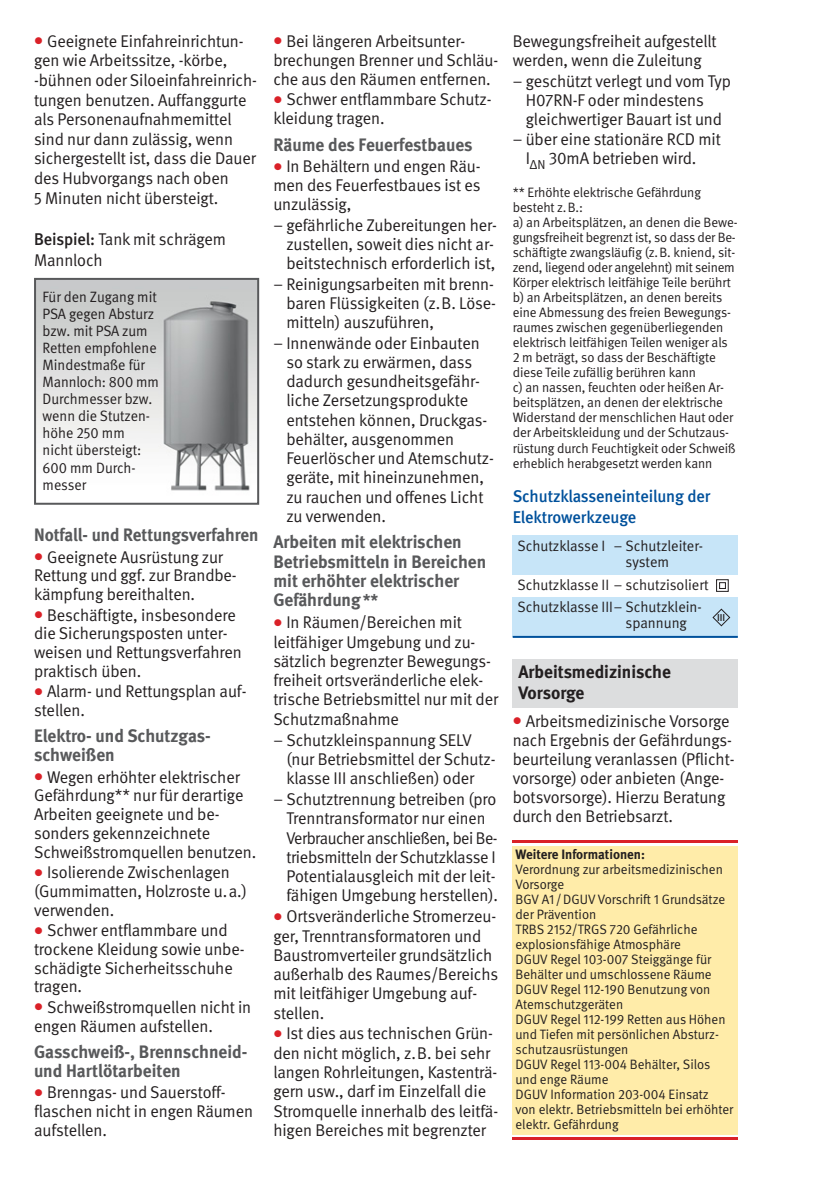
<style>
.page{position:relative;width:840px;height:1191px;background:#fff}
.page>*{position:absolute;margin:0;border:0;box-sizing:border-box;transform-origin:0 0}
.t1{font:700 18px/19.2px "DGUV Meta";color:#58595b}
.t2{font:700 18px "DGUV Meta";color:#58595b;scale:.95 1}
.t3{font:700 18px/21px "DGUV Meta";color:#231f20}
.t4{font:17px/19.2px "DGUV Meta";letter-spacing:-.005em;color:#231f20}
.t5{font:500 17px/20.8px "DGUV Meta";letter-spacing:-.005em;color:#00519c}
.t6{font:15px/17px "DGUV Meta";color:#231f20;scale:.95 1}
.t7{font:15px/16.4px "DGUV Meta";color:#231f20}
.t8{font:13.6px/15px "DGUV Meta";letter-spacing:-.005em;color:#231f20}
.t9{font:700 13.6px "DGUV Meta";color:#231f20}
.t10{font:500 10px "DGUV Meta";color:#231f20}
.s1{color:#da2128}
.s2{font-weight:500}
.s3{font-family:"Koz Min Pr 6 N Medium Proportional"}
.s4{font-size:17px}
</style>
<div class="page">
<div style="left:512px;top:846px;width:225px;height:288px;background:#ffeca9"></div>
<hr style="left:512px;top:840px;width:225px;height:3px;background:#da2128">
<hr style="left:512px;top:1137px;width:225px;height:3px;background:#da2128">
<img style="left:37px;top:281px;width:219px;height:210px">
<div style="left:34px;top:278px;width:225px;height:227px;border:2px solid #58595b"></div>
<div style="left:512px;top:535px;width:225px;height:39px;background:#c7e5f8"></div>
<div style="left:512px;top:597px;width:225px;height:40px;background:#c7e5f8"></div>
<svg style="left:716px;top:579px;width:12px;height:13px"></svg>
<svg style="left:712px;top:608px;width:18px;height:19px"></svg>
<div style="left:512px;top:659px;width:225px;height:48px;background:#dcddde"></div>
<hr style="left:512px;top:636px;width:225px;height:2px;background:#00519c">
<p class="t4" style="left:34px;top:32px;width:224px"><span class="s1">●</span> Geeignete Einfahreinrichtun&shy;gen wie Arbeitssitze, -körbe, -bühnen oder Siloeinfahreinrich&shy;tungen benutzen. Auffanggurte als Personenaufnahmemittel sind nur dann zulässig, wenn sichergestellt ist, dass die Dauer des Hubvorgangs nach oben<br>5 Minuten nicht übersteigt.</p>
<p class="t4" style="left:34px;top:230px;width:193px;line-height:20.8px"><span class="s2">Beispiel:</span> Tank mit schrägem<br>Mannloch</p>
<p class="t6" style="left:43px;top:290px;width:124px">Fu<span class="s3">̈</span>r den Zugang mit<br>PSA gegen Absturz bzw. mit PSA zum<br>Retten empfohlene<br>Mindestmaße fu<span class="s3">̈</span>r<br>Mannloch: 800 mm<br>Durchmesser bzw. wenn die Stutzen - höhe 250 mm<br>nicht u<span class="s3">̈</span>bersteigt:<br>600 mm Durch - messer</p>
<p class="t2" style="left:34px;top:527px;width:237px">Notfall- und Rettungsverfahren</p>
<p class="t4" style="left:34px;top:548px;width:204px"><span class="s1">●</span> Geeignete Ausrüstung zur<br>Rettung und ggf. zur Brandbe&shy;kämpfung bereithalten.</p>
<p class="t4" style="left:34px;top:606px;width:209px"><span class="s1">●</span> Beschäftigte, insbesondere die Sicherungsposten unter - weisen und Rettungsverfahren praktisch üben.</p>
<p class="t4" style="left:34px;top:683px;width:214px"><span class="s1">●</span> Alarm- und Rettungsplan auf&shy;stellen.</p>
<p class="t1" style="left:34px;top:728px;width:178px">Elektro- und Schutzgas&shy;schweißen</p>
<p class="t4" style="left:34px;top:768px;width:224px"><span class="s1">●</span> Wegen erhöhter elektrischer<br>Gefährdung** nur für derartige<br>Arbeiten geeignete und be&shy;sonders gekennzeichnete<br>Schweißstromquellen benutzen.</p>
<p class="t4" style="left:34px;top:864px;width:214px"><span class="s1">●</span> Isolierende Zwischenlagen (Gummimatten, Holzroste u.a.) verwenden.</p>
<p class="t4" style="left:34px;top:922px;width:212px"><span class="s1">●</span> Schwer entflammbare und trockene Kleidung sowie unbe&shy;schädigte Sicherheitsschuhe tragen.</p>
<p class="t4" style="left:34px;top:999px;width:219px"><span class="s1">●</span> Schweißstromquellen nicht in engen Räumen aufstellen.</p>
<p class="t1" style="left:34px;top:1043px;width:215px">Gasschweiß-, Brennschneid&shy;und Hartlöt arbeiten</p>
<p class="t4" style="left:34px;top:1084px;width:220px"><span class="s1">●</span> Brenngas- und Sauerstoff - flaschen nicht in engen Räumen aufstellen.</p>
<p class="t4" style="left:273px;top:33px;width:226px"><span class="s1">●</span> Bei längeren Arbeitsunter - brechungen Brenner und Schläu&shy;che aus den Räumen entfernen.</p>
<p class="t4" style="left:273px;top:91px;width:220px"><span class="s1">●</span> Schwer entflammbare Schutz&shy;kleidung tragen.</p>
<p class="t1" style="left:273px;top:136px;width:200px">Räume des Feuerfestbaues</p>
<p class="t4" style="left:273px;top:158px;width:209px;text-align:justify"><span class="s1">●</span> In Behältern und engen Räu&shy;men des Feuerfestbaues ist es unzulässig,</p>
<p class="t4" style="left:286px;top:217px;width:212px;text-indent:-13px">– gefährliche Zubereitungen her - zustellen, soweit dies nicht ar&shy;beitstechnisch erforderlich ist,</p>
<p class="t4" style="left:286px;top:275px;width:211px;text-align:justify;text-indent:-13px">– Reinigungsarbeiten mit brenn&shy;baren Flüssigkeiten (z.B. Löse&shy;mitteln) auszuführen,</p>
<p class="t4" style="left:286px;top:334px;width:209px;text-indent:-13px">– Innenwände oder Einbauten so stark zu erwärmen, dass dadurch gesundheitsgefähr - liche Zersetzungsprodukte entstehen können, Druckgas&shy;behälter, ausgenommen<br>Feuerlöscher und Atemschutz&shy;geräte, mit hineinzunehmen, zu rauchen und offenes Licht zu verwenden.</p>
<p class="t1" style="left:273px;top:534px;width:214px">Arbeiten mit elektrischen<br>Betriebsmitteln in Bereichen mit erhöhter elektrischer<br>Gefährdung<span class="s4">**</span></p>
<p class="t4" style="left:273px;top:614px;width:226px"><span class="s1">●</span> In Räumen/Bereichen mit leitfähiger Umgebung und zu&shy;sätzlich begrenzter Bewegungs&shy;freiheit ortsveränderliche elek - trische Betriebsmittel nur mit der<br>Schutzmaßnahme</p>
<p class="t4" style="left:286px;top:731px;width:211px;text-indent:-13px">– Schutzkleinspannung SELV (nur Betriebsmittel der Schutz - klasse III anschließen) oder</p>
<p class="t4" style="left:286px;top:790px;width:213px;text-indent:-13px">– Schutztrennung betreiben (pro Trenntransformator nur einen Ver braucher anschließen, bei Be - triebsmitteln der Schutzklasse I Potentialausgleich mit der leit&shy;fähigen Umgebung herstellen).</p>
<p class="t4" style="left:273px;top:908px;width:226px"><span class="s1">●</span> Ortsveränderliche Stromerzeu&shy;ger, Trenntransformatoren und<br>Baustromverteiler grundsätzlich außerhalb des Raumes/Bereichs mit leitfähiger Umgebung auf&shy;stellen.</p>
<p class="t4" style="left:273px;top:1025px;width:226px"><span class="s1">●</span> Ist dies aus technischen Grün&shy;den nicht möglich, z.B. bei sehr langen Rohrleitungen, Kastenträ&shy;gern usw., darf im Einzelfall die Stromquelle innerhalb des leitfä&shy;higen Bereiches mit begrenzter</p>
<p class="t4" style="left:512px;top:33px;width:205px">Bewegungsfreiheit aufgestellt werden, wenn die Zuleitung</p>
<p class="t4" style="left:525px;top:72px;width:207px;text-indent:-13px">– geschützt verlegt und vom Typ<br>H07RN-F oder mindestens gleichwertiger Bauart ist und</p>
<p class="t4" style="left:525px;top:131px;width:196px;text-indent:-13px">– über eine stationäre RCD mit<br>I<sub>ΔN</sub> 30mA betrieben wird.</p>
<p class="t8" style="left:512px;top:186px;width:226px">** Erhöhte elektrische Gefährdung besteht z.B.:<br>a) an Arbeitsplätzen, an denen die Be we - gungsfreiheit begrenzt ist, so dass der Be - schäftigte zwangsläufig (z.B. kniend, sit&shy;zend, liegend oder angelehnt) mit seinem Körper elektrisch leitfähige Teile berührt b) an Arbeitsplätzen, an denen bereits eine Abmessung des freien Bewegungs&shy;raumes zwischen gegenüberliegenden elektrisch leitfähigen Teilen weniger als 2 m beträgt, so dass der Beschäftigte diese Teile zufällig berühren kann<br>c) an nassen, feuchten oder heißen Ar&shy;beitsplätzen, an denen der elek trische Widerstand der menschlichen Haut oder der Arbeitskleidung und der Schutzaus&shy;rüstung durch Feuchtigkeit oder Schweiß erheblich herabgesetzt werden kann</p>
<p class="t5" style="left:512px;top:487px;width:199px">Schutzklasseneinteilung der<br>Elektrowerkzeuge</p>
<p class="t7" style="left:625px;top:538px;width:79px;text-indent:-108px">Schutzklasse I – Schutzleiter&shy;system</p>
<p class="t7" style="left:517px;top:574px;width:193px;line-height:22.2px">Schutzklasse II – schutzisoliert<br>Schutzklasse III– Schutzklein-</p>
<p class="t7" style="left:625px;top:616px;width:63px">spannung</p>
<p class="t10" style="left:716px;top:613px;width:10px">III</p>
<p class="t3" style="left:518px;top:663px;width:154px">Arbeitsmedizinische<br>Vorsorge</p>
<p class="t4" style="left:512px;top:712px;width:223px"><span class="s1">●</span> Arbeitsmedizinische Vorsorge nach Ergebnis der Gefährdungs&shy;beurteilung veranlassen (Pflicht&shy;vorsorge) oder anbieten (Ange&shy;botsvorsorge). Hierzu Beratung durch den Betriebsarzt.</p>
<p class="t9" style="left:515px;top:849px;width:131px">Weitere Informationen:</p>
<p class="t8" style="left:515px;top:862px;width:219px">Verordnung zur arbeitsmedizinischen<br>Vorsorge<br>BGV A1 / DGUV Vorschrift 1 Grundsätze der Prävention<br>TRBS 2152/TRGS 720 Gefährliche explosionsfähige Atmosphäre<br>DGUV Regel 103-007 Steiggänge für<br>Behälter und umschlossene Räume<br>DGUV Regel 112-190 Benutzung von<br>Atemschutzgeräten<br>DGUV Regel 112-199 Retten aus Höhen und Tiefen mit persönlichen Ab sturz - schutzausrüstungen<br>DGUV Regel 113-004 Behälter, Silos und enge Räume<br>DGUV Information 203-004 Einsatz<br>von elektr. Betriebsmitteln bei erhöhter elektr. Gefährdung</p>
</div>
